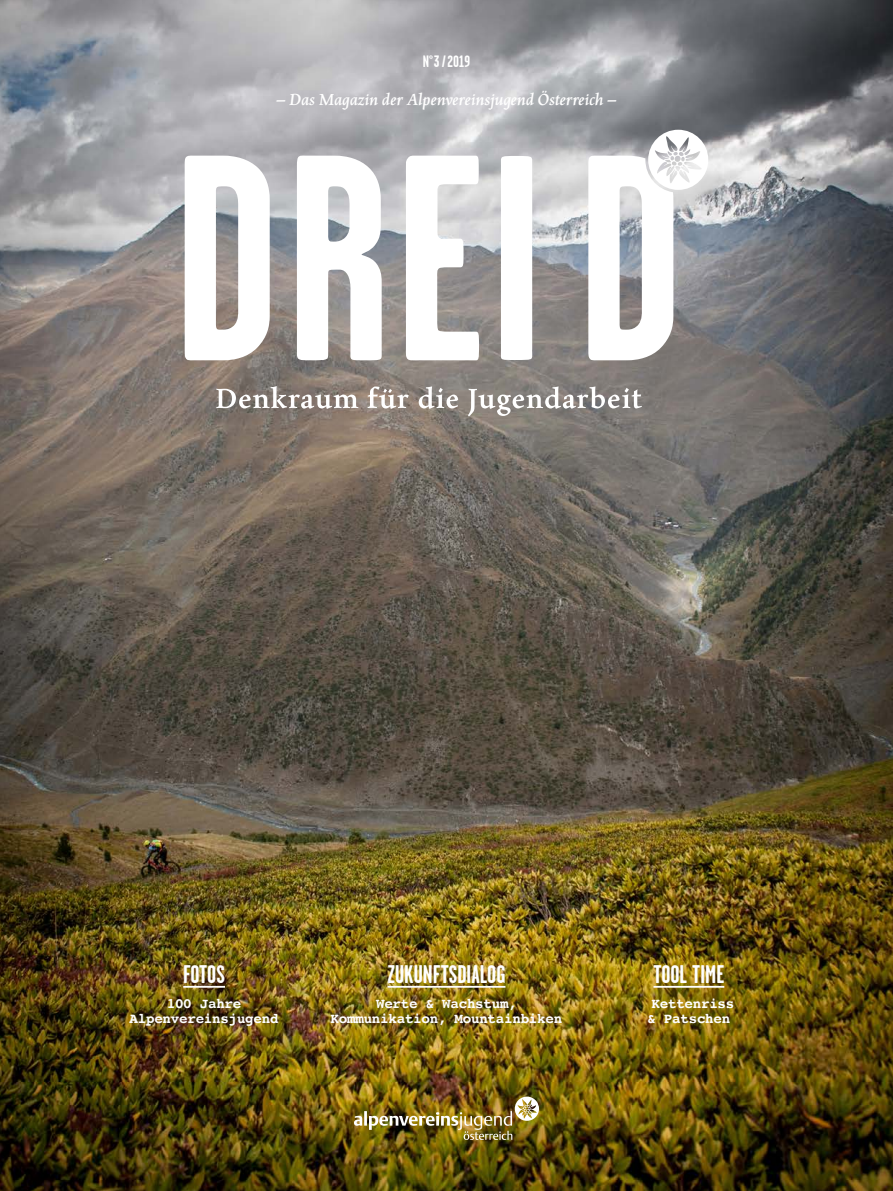
<style>
.page{position:relative;width:893px;height:1191px;background:#fff}
.page>*{position:absolute;margin:0;border:0;box-sizing:border-box;transform-origin:0 0}
.t1{font:700 25.5px "Garage Gothic";color:#fff}
.t2{font:italic 700 18px "Maiola Pro";color:#fff}
.t3{font:700 16.5px "Garage Gothic";color:#fff}
.t4{font:700 14.25px/14.2px "Courier";letter-spacing:-.02em;color:#fff;text-align:center}
</style>
<div class="page">
<img style="left:0;top:0;width:893px;height:1191px">
<hr style="left:388px;top:986px;width:117px;height:1px;background:#fff">
<hr style="left:183px;top:986px;width:42px;height:1px;background:#fff">
<hr style="left:653px;top:986px;width:71px;height:1px;background:#fff">
<img style="left:354px;top:1096px;width:185px;height:44px">
<svg style="left:185px;top:155px;width:85px;height:205px"></svg>
<svg style="left:297px;top:155px;width:85px;height:205px"></svg>
<svg style="left:405px;top:156px;width:74px;height:205px"></svg>
<svg style="left:501px;top:156px;width:31px;height:204px"></svg>
<svg style="left:216px;top:386px;width:142px;height:23px"></svg>
<svg style="left:367px;top:386px;width:42px;height:23px"></svg>
<svg style="left:419px;top:386px;width:39px;height:23px"></svg>
<svg style="left:468px;top:386px;width:174px;height:30px"></svg>
<svg style="left:588px;top:130px;width:120px;height:230px"></svg>
<p class="t3" style="left:423px;top:52px;width:49px">N°3 / 2019</p>
<p class="t2" style="left:276px;top:90px;width:341px">– Das Magazin der Alpenvereinsjugend Österreich –</p>
<h1 class="t1" style="left:183px;top:961px;width:43px">FOTOS</h1>
<p class="t4" style="left:130px;top:996px;width:151px">100 Jahre<br>Alpenvereinsjugend</p>
<h1 class="t1" style="left:388px;top:961px;width:119px">ZUKUNFTSDIALOG</h1>
<p class="t4" style="left:331px;top:996px;width:233px">Werte &amp; Wachstum,<br>Kommunikation, Mountainbiken</p>
<h1 class="t1" style="left:653px;top:961px;width:72px">TOOL TIME</h1>
<p class="t4" style="left:647px;top:996px;width:89px;text-align:left">Kettenriss &amp; Patschen</p>
</div>
